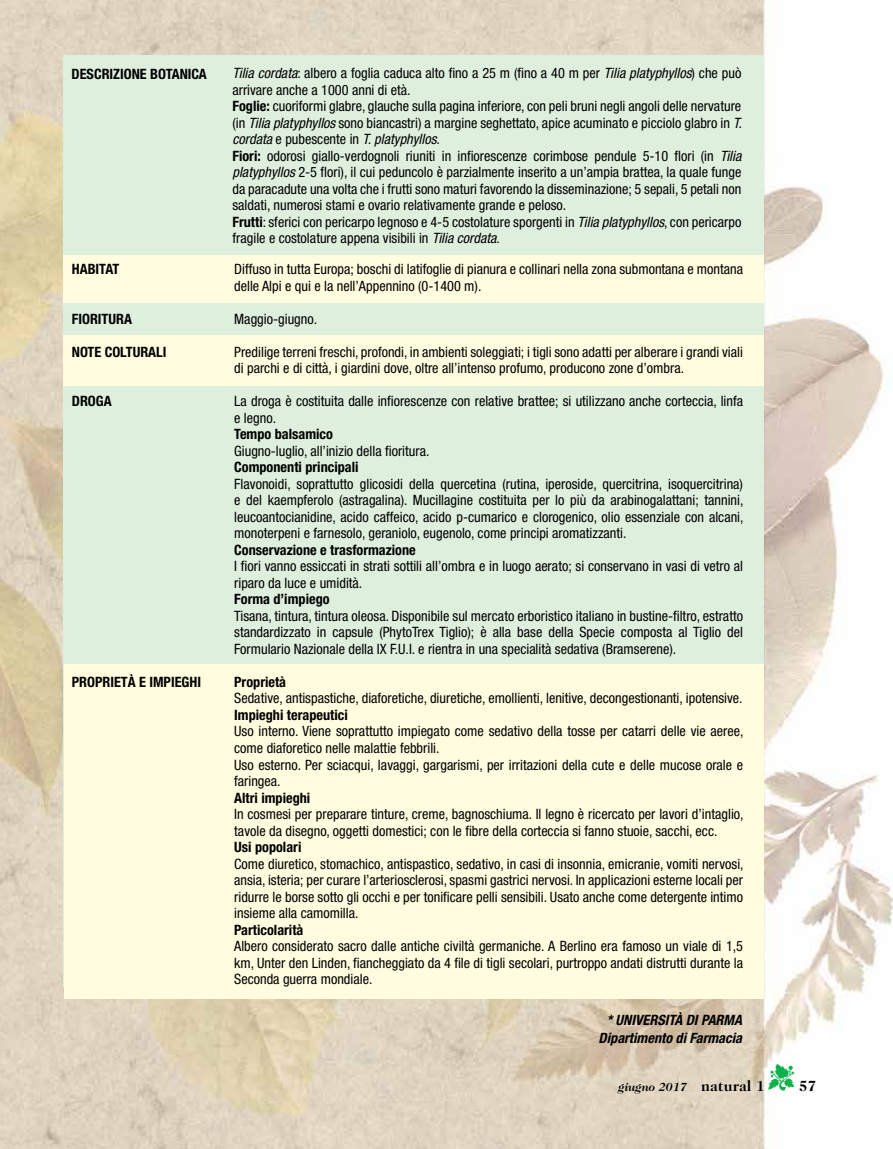
<style>
.page{position:relative;width:893px;height:1149px;background:#fff}
.page>*{position:absolute;margin:0;border:0;box-sizing:border-box;transform-origin:0 0}
.t1{font:700 15px "Caslon 224 IT Cby BT";color:#000}
.t2{font:condensed 14.25px/16.5px "Helvetica Neue LT Std";color:#000}
.t3{font:700 condensed 14.25px "Helvetica Neue LT Std";color:#000}
.t4{font:italic 700 condensed 14.25px/17.2px "Helvetica Neue LT Std";color:#000;text-align:center}
.t5{font:700 condensed 14.25px "Helvetica Neue";color:#000}
.t6{font:italic 700 12px "Caslon 224 IT Cby BT";color:#000}
.s1{font-style:italic}
.s2{font-weight:700}
.s3{color:#0db14b}
.s4{font-style:normal;font-size:15px}
</style>
<div class="page">
<img style="left:0;top:0;width:893px;height:1148px">
<svg style="left:0;top:55px;width:1px;height:124px"></svg>
<div style="left:64px;top:55px;width:700px;height:931px;background:#dfefde"></div>
<div style="left:64px;top:255px;width:700px;height:47px;background:#fffcdf"></div>
<div style="left:65px;top:664px;width:699px;height:334px;background:#fffcdf"></div>
<div style="left:64px;top:335px;width:700px;height:51px;background:#fffcdf"></div>
<p class="t3" style="left:72px;top:65px;width:137px">DESCRIZIONE BOTANICA</p>
<p class="t2" style="left:232px;top:65px;width:511px"><span class="s1">Tilia cordata</span>: albero a foglia caduca alto fino a 25 m (fino a 40 m per <span class="s1">Tilia platyphyllos</span>) che può arrivare anche a 1000 anni di età.<br><span class="s2">Foglie:</span> cuoriformi glabre, glauche sulla pagina inferiore, con peli bruni negli angoli delle nervature (in <span class="s1">Tilia platyphyllos</span> sono biancastri) a margine seghettato, apice acuminato e picciolo glabro in <span class="s1">T. cordata</span> e pubescente in <span class="s1">T. platyphyllos</span>.<br><span class="s2">Fiori:</span> odorosi giallo-verdognoli riuniti in infiorescenze corimbose pendule 5-10 flori (in <span class="s1">Tilia platyphyllos</span> 2-5 flori), il cui peduncolo è parzialmente inserito a un’ampia brattea, la quale funge da paracadute una volta che i frutti sono maturi favorendo la disseminazione; 5 sepali, 5 petali non saldati, numerosi stami e ovario relativamente grande e peloso.<br><span class="s2">Frutti</span>: sferici con pericarpo legnoso e 4-5 costolature sporgenti in <span class="s1">Tilia platyphyllos</span>, con pericarpo fragile e costolature appena visibili in <span class="s1">Tilia cordata</span>.</p>
<p class="t3" style="left:72px;top:260px;width:49px">HABITAT</p>
<p class="t3" style="left:72px;top:310px;width:62px">FIORITURA</p>
<p class="t3" style="left:72px;top:343px;width:96px">NOTE COLTURALI</p>
<p class="t3" style="left:72px;top:392px;width:41px">DROGA</p>
<p class="t2" style="left:234px;top:260px;width:510px">Diffuso in tutta Europa; boschi di latifoglie di pianura e collinari nella zona submontana e montana delle Alpi e qui e la nell’Appennino (0-1400 m).</p>
<p class="t2" style="left:234px;top:310px;width:84px">Maggio-giugno.</p>
<p class="t2" style="left:234px;top:343px;width:510px">Predilige terreni freschi, profondi, in ambienti soleggiati; i tigli sono adatti per alberare i grandi viali di parchi e di città, i giardini dove, oltre all’intenso profumo, producono zone d’ombra.</p>
<p class="t2" style="left:234px;top:392px;width:510px">La droga è costituita dalle infiorescenze con relative brattee; si utilizzano anche corteccia, linfa e legno.</p>
<p class="t3" style="left:234px;top:425px;width:100px">Tempo balsamico</p>
<p class="t2" style="left:234px;top:442px;width:197px">Giugno-luglio, all’inizio della fioritura.</p>
<p class="t3" style="left:234px;top:458px;width:126px">Componenti principali</p>
<p class="t2" style="left:234px;top:475px;width:511px;text-align:justify">Flavonoidi, soprattutto glicosidi della quercetina (rutina, iperoside, quercitrina, isoquercitrina) e del kaempferolo (astragalina). Mucillagine costituita per lo più da arabinogalattani; tannini, leucoantocianidine, acido caffeico, acido p-cumarico e clorogenico, olio essenziale con alcani, monoterpeni e farnesolo, geraniolo, eugenolo, come principi aromatizzanti.</p>
<p class="t3" style="left:234px;top:541px;width:183px">Conservazione e trasformazione</p>
<p class="t2" style="left:234px;top:557px;width:510px">I fiori vanno essiccati in strati sottili all’ombra e in luogo aerato; si conservano in vasi di vetro al riparo da luce e umidità.</p>
<p class="t3" style="left:234px;top:590px;width:97px">Forma d’impiego</p>
<p class="t2" style="left:234px;top:607px;width:510px;text-align:justify">Tisana, tintura, tintura oleosa. Disponibile sul mercato erboristico italiano in bustine-filtro, estratto standardizzato in capsule (PhytoTrex Tiglio); è alla base della Specie composta al Tiglio del Formulario Nazionale della IX F.U.I. e rientra in una specialità sedativa (Bramserene).</p>
<p class="t3" style="left:234px;top:673px;width:53px">Proprietà</p>
<p class="t2" style="left:234px;top:689px;width:510px">Sedative, antispastiche, diaforetiche, diuretiche, emollienti, lenitive, decongestionanti, ipotensive.</p>
<p class="t3" style="left:234px;top:706px;width:115px">Impieghi terapeutici</p>
<p class="t2" style="left:234px;top:722px;width:511px">Uso interno. Viene soprattutto impiegato come sedativo della tosse per catarri delle vie aeree, come diaforetico nelle malattie febbrili.<br>Uso esterno. Per sciacqui, lavaggi, gargarismi, per irritazioni della cute e delle mucose orale e faringea.</p>
<p class="t3" style="left:234px;top:788px;width:78px">Altri impieghi</p>
<p class="t2" style="left:234px;top:805px;width:511px">In cosmesi per preparare tinture, creme, bagnoschiuma. Il legno è ricercato per lavori d’intaglio, tavole da disegno, oggetti domestici; con le fibre della corteccia si fanno stuoie, sacchi, ecc.</p>
<p class="t3" style="left:234px;top:838px;width:69px">Usi popolari</p>
<p class="t2" style="left:234px;top:854px;width:511px;text-align:justify">Come diuretico, stomachico, antispastico, sedativo, in casi di insonnia, emicranie, vomiti nervosi, ansia, isteria; per curare l’arteriosclerosi, spasmi gastrici nervosi. In applicazioni esterne locali per ridurre le borse sotto gli occhi e per tonificare pelli sensibili. Usato anche come detergente intimo insieme alla camomilla.</p>
<p class="t3" style="left:234px;top:920px;width:71px">Particolarità</p>
<p class="t2" style="left:234px;top:937px;width:510px;text-align:justify">Albero considerato sacro dalle antiche civiltà germaniche. A Berlino era famoso un viale di 1,5 km, Unter den Linden, fiancheggiato da 4 file di tigli secolari, purtroppo andati distrutti durante la Seconda guerra mondiale.</p>
<p class="t5" style="left:72px;top:673px;width:131px">PROPRIETÀ E IMPIEGHI</p>
<p class="t4" style="left:599px;top:1011px;width:145px">* Università di Parma<br>Dipartimento di Farmacia</p>
<p class="t1" style="left:768px;top:1076px;width:49px"><span class="s3">▼</span> 57</p>
<p class="t6" style="left:618px;top:1079px;width:148px">giugno 2017 <span class="s4">natural 1</span></p>
</div>
